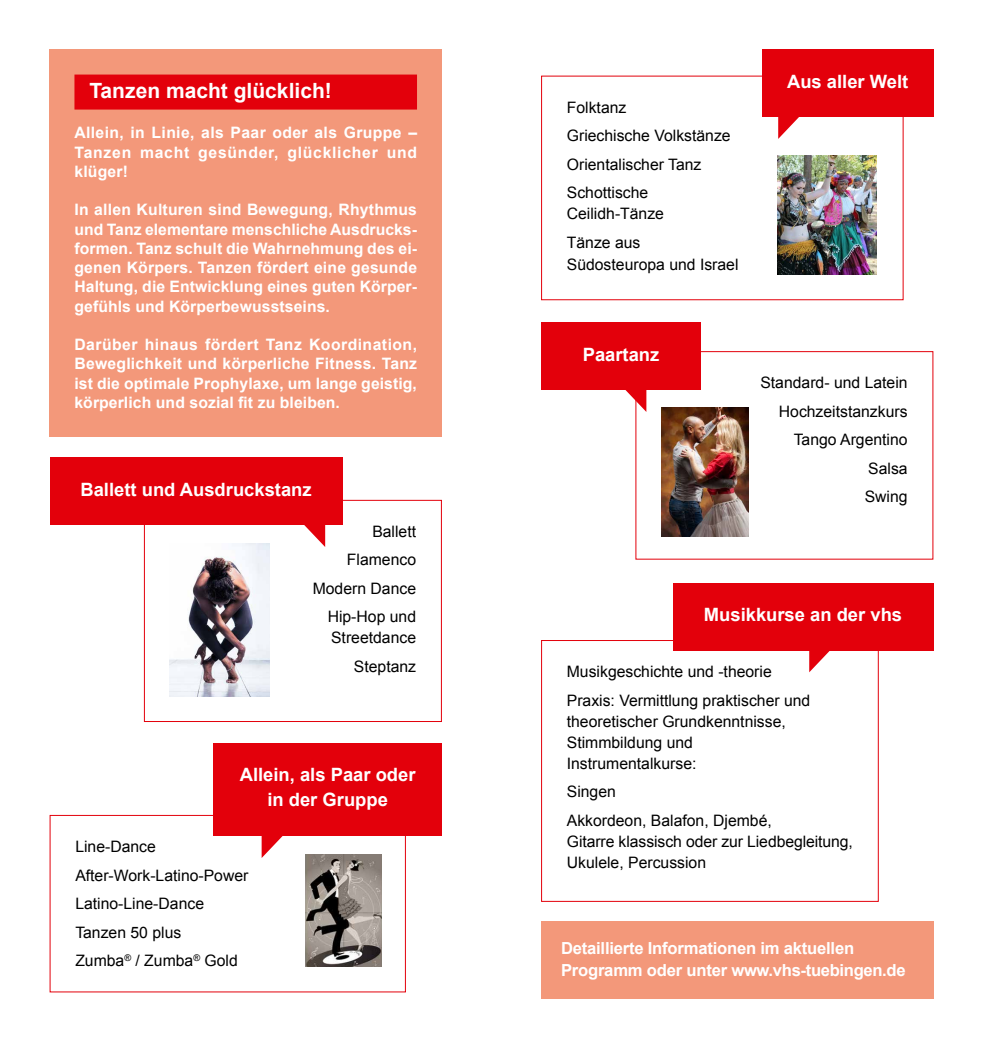
<style>
.page{position:relative;width:983px;height:1042px;background:#fff}
.page>*{position:absolute;margin:0;border:0;box-sizing:border-box;transform-origin:0 0}
.t1{font:700 21px "Arial";color:#fff}
.t2{font:700 18.38px/24.5px "Arial";color:#fff;text-align:center}
.t3{font:700 16.62px/22.8px "Arial";letter-spacing:-.015em;color:#fff}
.t4{font:15.75px/28.5px "Arial";color:#000}
.t5{font:700 15.75px/19.2px "Arial";letter-spacing:.005em;color:#fff;text-align:justify}
</style>
<div class="page">
<div style="left:50px;top:815px;width:356px;height:177px;border:1px solid #e3000b"></div>
<div style="left:50px;top:50px;width:391px;height:387px;background:#f3987a"></div>
<div style="left:74px;top:75px;width:343px;height:35px;background:#e3000b"></div>
<div style="left:144px;top:500px;width:297px;height:222px;border:1px solid #e3000b"></div>
<div style="left:50px;top:458px;width:292px;height:67px;background:#e3000b"></div>
<svg style="left:304px;top:525px;width:21px;height:22px"></svg>
<div style="left:672px;top:583px;width:261px;height:67px;background:#e3000b"></div>
<svg style="left:809px;top:650px;width:23px;height:22px"></svg>
<div style="left:541px;top:323px;width:159px;height:67px;background:#e3000b"></div>
<svg style="left:625px;top:390px;width:21px;height:22px"></svg>
<div style="left:541px;top:640px;width:337px;height:262px;border:1px solid #e3000b"></div>
<img style="left:661px;top:408px;width:86px;height:128px">
<img style="left:777px;top:155px;width:99px;height:119px">
<img style="left:305px;top:854px;width:76px;height:112px">
<img style="left:170px;top:544px;width:99px;height:152px">
<div style="left:213px;top:743px;width:228px;height:93px;background:#e3000b"></div>
<svg style="left:261px;top:836px;width:22px;height:22px"></svg>
<div style="left:541px;top:921px;width:392px;height:78px;background:#f3987a"></div>
<div style="left:761px;top:50px;width:172px;height:67px;background:#e3000b"></div>
<svg style="left:778px;top:117px;width:21px;height:22px"></svg>
<h1 class="t1" style="left:89px;top:76px;width:244px">Tanzen macht glücklich!</h1>
<p class="t5" style="left:74px;top:123px;width:344px">Allein, in Linie, als Paar oder als Gruppe – Tanzen macht gesünder, glücklicher und klüger!</p>
<p class="t5" style="left:74px;top:200px;width:344px">In allen Kulturen sind Bewegung, Rhythmus und Tanz elementare menschliche Ausdrucks&shy;formen. Tanz schult die Wahrnehmung des ei&shy;genen Körpers. Tanzen fördert eine gesunde Haltung, die Entwicklung eines guten Körper&shy;gefühls und Körperbewusstseins.</p>
<p class="t5" style="left:74px;top:335px;width:344px">Darüber hinaus fördert Tanz Koordination, Beweglichkeit und körperliche Fitness. Tanz ist die optimale Prophylaxe, um lange geistig, körperlich und sozial fit zu bleiben.</p>
<p class="t2" style="left:80px;top:477px;width:233px">Ballett und Ausdruckstanz</p>
<p class="t4" style="left:313px;top:517px;width:105px;text-align:right">Ballett<br>Flamenco<br>Modern Dance<br>Hip-Hop und</p>
<p class="t4" style="left:331px;top:623px;width:86px;text-align:right">Streetdance<br>Steptanz</p>
<p class="t2" style="left:240px;top:763px;width:177px">Allein, als Paar oder in der Gruppe</p>
<p class="t4" style="left:75px;top:832px;width:174px">Line-Dance<br>After-Work-Latino-Power<br>Latino-Line-Dance<br>Tanzen 50 plus<br>Zumba<sup>®</sup> / Zumba<sup>®</sup> Gold</p>
<p class="t4" style="left:566px;top:93px;width:165px">Folktanz<br>Griechische Volkstänze<br>Orientalischer Tanz<br>Schottische</p>
<p class="t4" style="left:566px;top:199px;width:99px">Ceilidh-Tänze<br>Tänze aus</p>
<p class="t4" style="left:566px;top:250px;width:173px">Südosteuropa und Israel</p>
<p class="t2" style="left:786px;top:69px;width:123px">Aus aller Welt</p>
<p class="t2" style="left:582px;top:342px;width:78px">Paartanz</p>
<p class="t4" style="left:760px;top:368px;width:149px;text-align:right">Standard- und Latein<br>Hochzeitstanzkurs<br>Tango Argentino<br>Salsa<br>Swing</p>
<p class="t2" style="left:703px;top:603px;width:200px">Musikkurse an der vhs</p>
<p class="t4" style="left:566px;top:657px;width:245px">Musikgeschichte und -theorie<br>Praxis: Vermittlung praktischer und</p>
<p class="t4" style="left:566px;top:710px;width:220px;line-height:21px">theoretischer Grundkenntnisse,<br>Stimmbildung und<br>Instrumentalkurse:</p>
<p class="t4" style="left:566px;top:777px;width:206px">Singen<br>Akkordeon, Balafon, Djembé,</p>
<p class="t4" style="left:566px;top:830px;width:287px;line-height:21px">Gitarre klassisch oder zur Liedbegleitung,<br>Ukulele, Percussion</p>
<p class="t3" style="left:561px;top:936px;width:346px">Detaillierte Informationen im aktuellen<br>Programm oder unter www.vhs-tuebingen.de</p>
</div>
